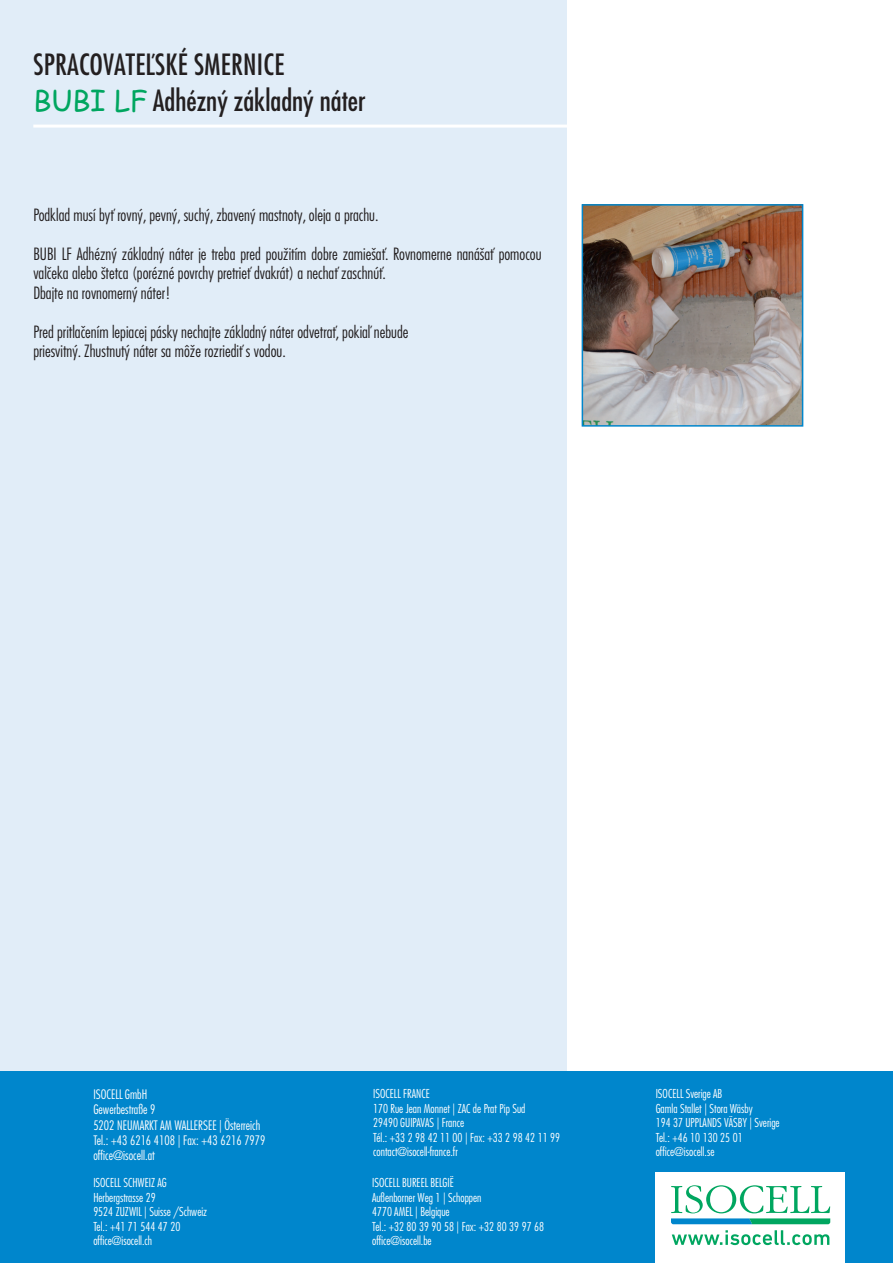
<style>
.page{position:relative;width:893px;height:1263px;background:#fff}
.page>*{position:absolute;margin:0;border:0;box-sizing:border-box;transform-origin:0 0}
.t1{font:500 condensed 28.5px/36px "Futura LT Pro";color:#231f20}
.t2{font:300 condensed 16.5px/19.5px "Futura LT Pro";color:#231f20}
.t3{font:300 condensed 12.75px/15.3px "Futura LT Pro";color:#fff}
.t4{font:300 condensed 12px/14.4px "Futura LT Pro";color:#fff}
.s1{font-family:"Comic Sans MS";font-weight:400;font-stretch:normal;color:#00a660}
</style>
<div class="page">
<div style="left:0;top:0;width:566px;height:1073px;background:#e1edf8"></div>
<hr style="left:33px;top:125px;width:537px;height:3px;background:#fff">
<div style="left:0;top:1071px;width:893px;height:192px;background:#0086cc"></div>
<div style="left:656px;top:1172px;width:189px;height:91px;background:#fff"></div>
<svg style="left:671px;top:1185px;width:159px;height:39px"></svg>
<svg style="left:672px;top:1230px;width:157px;height:15px"></svg>
<img style="left:585px;top:207px;width:215px;height:217px">
<div style="left:582px;top:204px;width:221px;height:223px;border:2px solid #0086cc"></div>
<h1 class="t1" style="left:33px;top:45px;width:334px">SPRACOVATEĽSKÉ SMERNICE<br><span class="s1">BUBI LF</span> Adhézný základný náter</h1>
<h2 class="t2" style="left:33px;top:205px;width:347px">Podklad musí byť rovný, pevný, suchý, zbavený mastnoty, oleja a prachu.</h2>
<h2 class="t2" style="left:33px;top:244px;width:510px">BUBI LF Adhézný základný náter je treba pred použitím dobre zamiešať. Rovnomerne nanášať pomocou valčeka alebo štetca (porézné povrchy pretrieť dvakrát) a nechať zaschnúť.<br>Dbajte na rovnomerný náter!</h2>
<h2 class="t2" style="left:33px;top:322px;width:377px">Pred pritlačením lepiacej pásky nechajte základný náter odvetrať, pokiaľ nebude priesvitný. Zhustnutý náter sa môže rozriediť s vodou.</h2>
<p class="t3" style="left:93px;top:1087px;width:174px">ISOCELL GmbH<br>Gewerbestraße 9<br>5202 NEUMARKT AM WALLERSEE | Österreich<br>Tel.: +43 6216 4108 | Fax: +43 6216 7979 office@isocell.at</p>
<p class="t4" style="left:373px;top:1087px;width:189px">ISOCELL FRANCE<br>170 Rue Jean Monnet | ZAC de Prat Pip Sud<br>29490 GUIPAVAS | France<br>Tél.: +33 2 98 42 11 00 | Fax: +33 2 98 42 11 99 contact@isocell-france.fr</p>
<p class="t4" style="left:656px;top:1087px;width:126px">ISOCELL Sverige AB<br>Gamla Stallet | Stora Wäsby<br>194 37 UPPLANDS VÄSBY | Sverige<br>Tel.: +46 10 130 25 01 office@isocell.se</p>
<p class="t4" style="left:93px;top:1175px;width:115px">ISOCELL SCHWEIZ AG<br>Herbergstrasse 29<br>9524 ZUZWIL | Suisse /Schweiz<br>Tel.: +41 71 544 47 20 office@isocell.ch</p>
<p class="t4" style="left:372px;top:1175px;width:174px">ISOCELL BUREEL BELGIË<br>Außenborner Weg 1 | Schoppen<br>4770 AMEL | Belgique<br>Tel.: +32 80 39 90 58 | Fax: +32 80 39 97 68 office@isocell.be</p>
</div>
